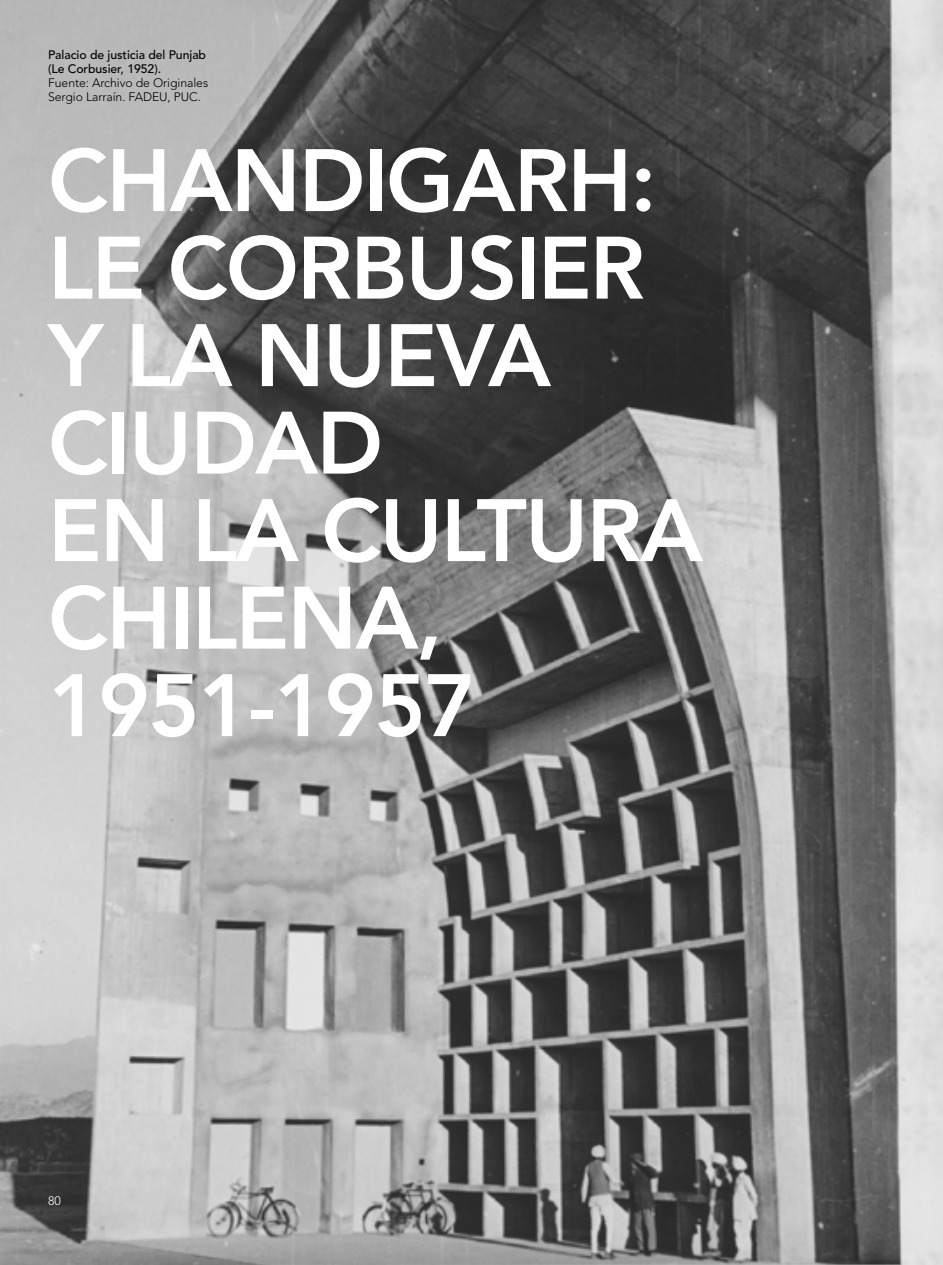
<style>
.page{position:relative;width:943px;height:1265px;background:#fff}
.page>*{position:absolute;margin:0;border:0;box-sizing:border-box;transform-origin:0 0}
.t1{font:800 87.5px/87.5px "Avenir LT Std";letter-spacing:-.02em;color:#fff}
.t2{font:300 12.25px/14px "Avenir LT Std";letter-spacing:-.005em;color:#000}
.t3{font:500 12.25px/14px "Avenir LT Std";letter-spacing:-.005em;color:#000}
.t4{font:300 12.25px "Avenir LT Std";color:#fff}
</style>
<div class="page">
<img style="left:0;top:0;width:943px;height:1265px">
<p class="t3" style="left:48px;top:49px;width:159px">Palacio de justicia del Punjab (Le Corbusier, 1952).</p>
<p class="t2" style="left:48px;top:76px;width:162px">Fuente: Archivo de Originales<br>Sergio Larraín. FADEU, PUC.</p>
<p class="t1" style="left:48px;top:137px;width:656px">CHANDIGARH:<br>LE CORBUSIER<br>Y LA NUEVA<br>CIUDAD<br>EN LA CULTURA<br>CHILENA,<br>1951-1957</p>
<p class="t4" style="left:48px;top:1194px;width:14px">80</p>
</div>
